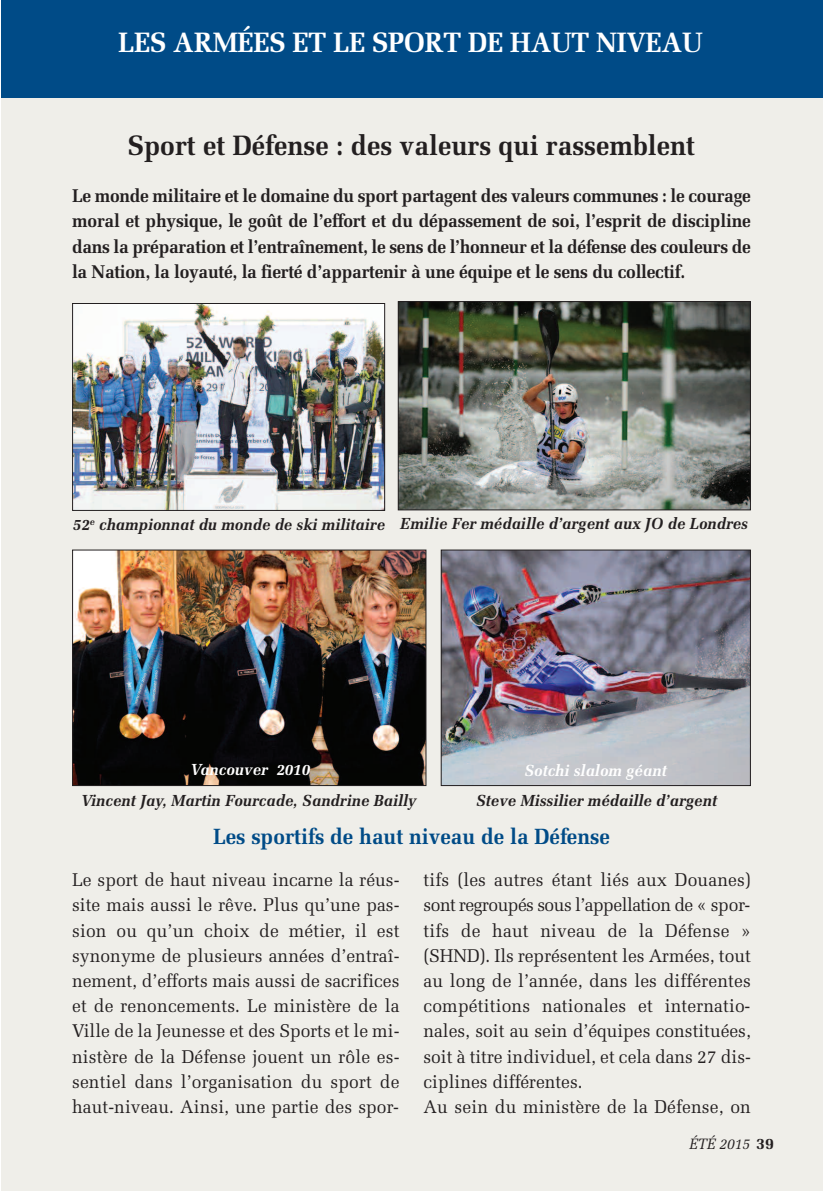
<style>
.page{position:relative;width:823px;height:1191px;background:#fff}
.page>*{position:absolute;margin:0;border:0;box-sizing:border-box;transform-origin:0 0}
.t1{font:700 28px "Melior";color:#231f20;scale:.95 1}
.t2{font:700 28px "Melior";letter-spacing:-.01em;color:#fff;scale:.95 1}
.t3{font:700 22px "Melior";color:#004b87;scale:.95 1}
.t4{font:18.4px/25.2px "Melior";letter-spacing:.005em;color:#231f20;text-align:justify;scale:.95 1}
.t5{font:700 18.4px/25.2px "Melior";letter-spacing:-.015em;color:#231f20;text-align:justify;scale:.95 1}
.t6{font:italic 700 16px "Melior";color:#231f20;scale:.95 1}
.t7{font:italic 700 16px "Melior";color:#fff;scale:.95 1}
.t8{font:italic 15px "Melior";letter-spacing:-.015em;color:#231f20;scale:.95 1}
.s1{font-weight:700;font-style:normal;font-size:16px}
</style>
<div class="page">
<div style="left:1px;top:89px;width:821px;height:1102px;background:#efeee9"></div>
<div style="left:1px;top:0;width:821px;height:98px;background:#004b87"></div>
<img style="left:74px;top:305px;width:309px;height:204px">
<div style="left:72px;top:303px;width:313px;height:208px;border:1px solid #231f20"></div>
<img style="left:399px;top:303px;width:349px;height:205px">
<div style="left:397px;top:301px;width:353px;height:209px;border:1px solid #231f20"></div>
<img style="left:74px;top:551px;width:350px;height:233px">
<div style="left:72px;top:549px;width:354px;height:237px;border:1px solid #231f20"></div>
<img style="left:442px;top:551px;width:306px;height:233px">
<div style="left:440px;top:549px;width:310px;height:237px;border:1px solid #231f20"></div>
<h1 class="t2" style="left:118px;top:26px;width:616px">LES ARMÉES ET LE SPORT DE HAUT NIVEAU</h1>
<h1 class="t1" style="left:128px;top:129px;width:598px">Sport et Défense : des valeurs qui rassemblent</h1>
<p class="t5" style="left:72px;top:183px;width:715px">Le monde militaire et le domaine du sport partagent des valeurs communes : le courage moral et physique, le goût de l’effort et du dépassement de soi, l’esprit de discipline dans la préparation et l’entraînement, le sens de l’honneur et la défense des couleurs de la Nation, la loyauté, la fierté d’appartenir à une équipe et le sens du collectif.</p>
<p class="t6" style="left:73px;top:514px;width:711px">52<sup>e</sup> championnat du monde de ski militaire Emilie Fer médaille d’argent aux JO de Londres</p>
<p class="t7" style="left:190px;top:760px;width:127px">Vancouver 2010</p>
<p class="t7" style="left:523px;top:761px;width:152px">Sotchi slalom géant</p>
<p class="t6" style="left:81px;top:791px;width:354px">Vincent Jay, Martin Fourcade, Sandrine Bailly</p>
<p class="t6" style="left:475px;top:791px;width:255px">Steve Missilier médaille d’argent</p>
<p class="t3" style="left:213px;top:824px;width:419px">Les sportifs de haut niveau de la Défense</p>
<p class="t4" style="left:72px;top:867px;width:346px">Le sport de haut niveau incarne la réus&shy;site mais aussi le rêve. Plus qu’une pas&shy;sion ou qu’un choix de métier, il est synonyme de plusieurs années d’entraî&shy;nement, d’efforts mais aussi de sacrifices et de renoncements. Le ministère de la Ville de la Jeunesse et des Sports et le mi&shy;nistère de la Défense jouent un rôle es&shy;sentiel dans l’organisation du sport de haut-niveau. Ainsi, une partie des spor-</p>
<p class="t4" style="left:423px;top:867px;width:346px;text-align:left">tifs (les autres étant liés aux Douanes) sont regroupés sous l’appellation de « spor&shy;tifs de haut niveau de la Défense » (SHND). Ils représentent les Armées, tout au long de l’année, dans les différentes compétitions nationales et internatio&shy;nales, soit au sein d’équipes constituées, soit à titre individuel, et cela dans 27 dis&shy;ciplines différentes.<br>Au sein du ministère de la Défense, on</p>
<p class="t8" style="left:688px;top:1134px;width:91px">ÉTÉ 2015 <span class="s1">39</span></p>
</div>
